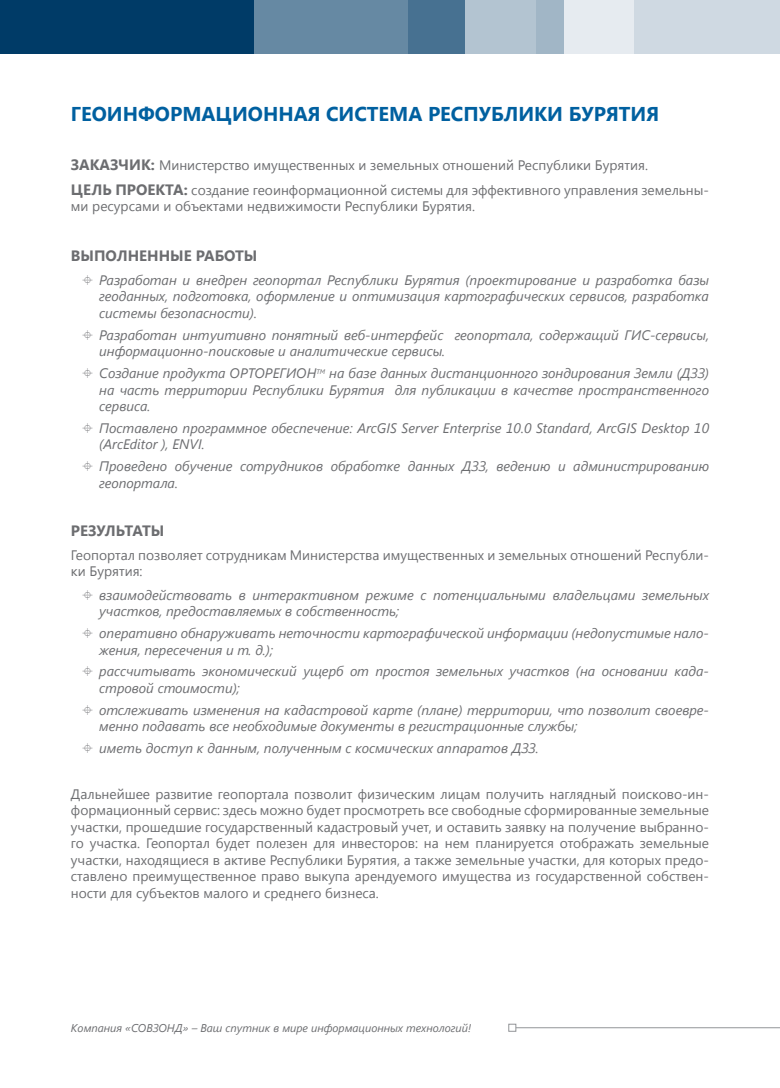
<style>
.page{position:relative;width:780px;height:1088px;background:#fff}
.page>*{position:absolute;margin:0;border:0;box-sizing:border-box;transform-origin:0 0}
.основной_текст{font:700 20px "Segoe UI";color:#0060a0}
.основной_текст-2{font:700 15px "Segoe UI";color:#6c6d70}
.t1{font:italic 13.75px/16.5px "Segoe UI";color:#6c6d70}
.основной_текст-3{font:13.75px/16.5px "Segoe UI";color:#6c6d70}
.t2{font:italic 11.25px "Segoe UI";color:#6c6d70}
.s1{font-weight:700;font-size:15px}
</style>
<div class="page">
<div style="left:0;top:0;width:254px;height:53px;background:#003b67"></div>
<div style="left:247px;top:0;width:217px;height:53px;background:#6689a3"></div>
<svg style="left:408px;top:0;width:129px;height:53px;background:#839fb4"></svg>
<svg style="left:537px;top:0;width:97px;height:53px;background:#d2dce4"></svg>
<div style="left:634px;top:0;width:146px;height:53px;background:#cfd9e2"></div>
<div style="left:508px;top:1024px;width:8px;height:7px;border:1px solid #939598"></div>
<hr style="left:516px;top:1027px;width:264px;height:1px;background:#939598">
<p class="основной_текст" style="left:71px;top:99px;width:590px">ГЕОИНФОРМАЦИОННАЯ СИСТЕМА РЕСПУБЛИКИ БУРЯТИЯ</p>
<p class="основной_текст-3" style="left:71px;top:156px;width:578px"><span class="s1">ЗАКАЗЧИК:</span> Министерство имущественных и земельных отношений Республики Бурятия.</p>
<p class="основной_текст-3" style="left:71px;top:181px;width:639px"><span class="s1">ЦЕЛЬ ПРОЕКТА:</span> создание геоинформационной системы для эффективного управления земельны&shy;ми ресурсами и объектами недвижимости Республики Бурятия.</p>
<p class="основной_текст-2" style="left:71px;top:245px;width:188px">ВЫПОЛНЕННЫЕ РАБОТЫ</p>
<p class="t1" style="left:99px;top:271px;width:611px;text-align:justify">Разработан и внедрен геопортал Республики Бурятия (проектирование и разработка базы геоданных, подготовка, оформление и оптимизация картографических сервисов, разработка системы безопасности).</p>
<p class="t1" style="left:99px;top:326px;width:611px">Разработан интуитивно понятный веб-интерфейс геопортала, содержащий ГИС-сервисы, информационно-поисковые и аналитические сервисы.</p>
<p class="t1" style="left:99px;top:364px;width:611px;text-align:justify">Создание продукта ОРТОРЕГИОН<sup>ТМ</sup> на базе данных дистанционного зондирования Земли (ДЗЗ) на часть территории Республики Бурятия для публикации в качестве пространственного сервиса.</p>
<p class="t1" style="left:99px;top:419px;width:611px">Поставлено программное обеспечение: ArcGIS Server Enterprise 10.0 Standard, ArcGIS Desktop 10 (ArcEditor ), ENVI.</p>
<p class="t1" style="left:99px;top:457px;width:611px">Проведено обучение сотрудников обработке данных ДЗЗ, ведению и администрированию геопортала.</p>
<p class="основной_текст-2" style="left:71px;top:520px;width:95px">РЕЗУЛЬТАТЫ</p>
<p class="основной_текст-3" style="left:71px;top:546px;width:639px">Геопортал позволяет сотрудникам Министерства имущественных и земельных отношений Республи&shy;ки Бурятия:</p>
<p class="t1" style="left:99px;top:586px;width:611px">взаимодействовать в интерактивном режиме с потенциальными владельцами земельных участков, предоставляемых в собственность;</p>
<p class="t1" style="left:99px;top:624px;width:611px">оперативно обнаруживать неточности картографической информации (недопустимые нало&shy;жения, пересечения и т. д.);</p>
<p class="t1" style="left:99px;top:663px;width:611px">рассчитывать экономический ущерб от простоя земельных участков (на основании када&shy;стровой стоимости);</p>
<p class="t1" style="left:99px;top:701px;width:611px">отслеживать изменения на кадастровой карте (плане) территории, что позволит своевре&shy;менно подавать все необходимые документы в регистрационные службы;</p>
<p class="t1" style="left:99px;top:739px;width:441px">иметь доступ к данным, полученным с космических аппаратов ДЗЗ.</p>
<p class="основной_текст-3" style="left:71px;top:785px;width:639px;text-align:justify">Дальнейшее развитие геопортала позволит физическим лицам получить наглядный поисково-ин&shy;формационный сервис: здесь можно будет просмотреть все свободные сформированные земельные участки, прошедшие государственный кадастровый учет, и оставить заявку на получение выбранно&shy;го участка. Геопортал будет полезен для инвесторов: на нем планируется отображать земельные участки, находящиеся в активе Республики Бурятия, а также земельные участки, для которых предо&shy;ставлено преимущественное право выкупа арендуемого имущества из государственной собствен&shy;ности для субъектов малого и среднего бизнеса.</p>
<p class="t2" style="left:71px;top:1020px;width:402px">Компания «СОВЗОНД» – Ваш спутник в мире информационных технологий!</p>
</div>
